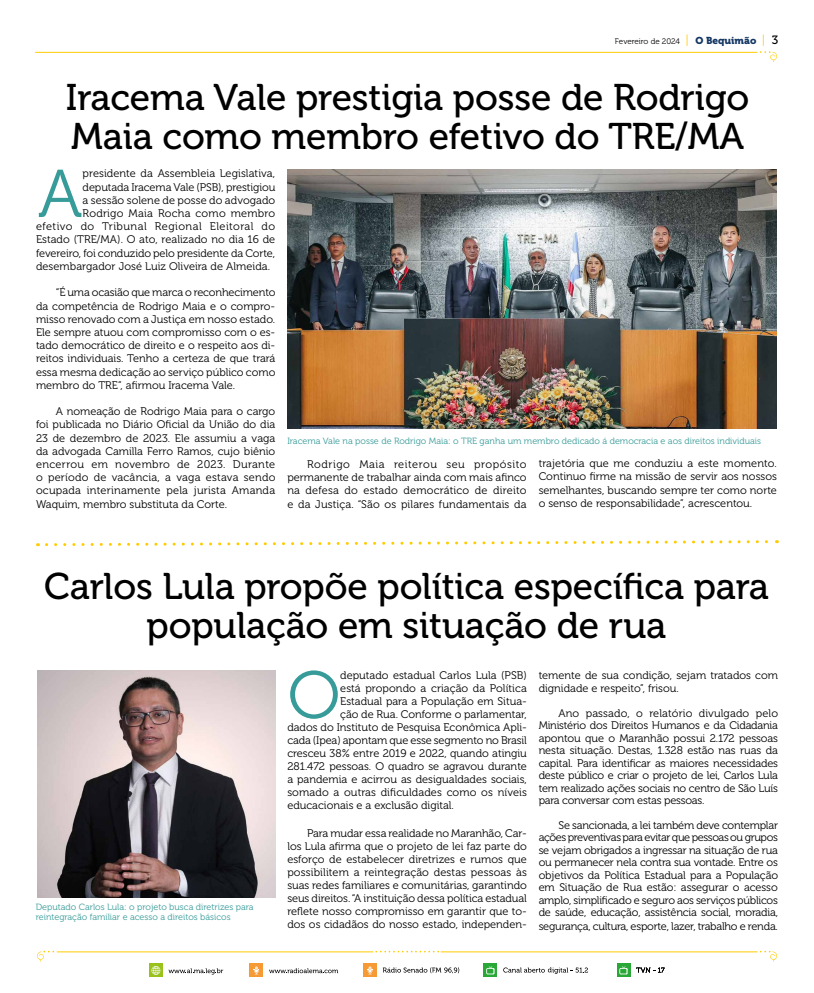
<style>
.page{position:relative;width:814px;height:993px;background:#fff}
.page>*{position:absolute;margin:0;border:0;box-sizing:border-box;transform-origin:0 0}
.t1{font:67.3px "Museo 300";color:#379b99}
.t2{font:66.5px "Museo 300";color:#379b99}
.t3{font:37px/39px "Museo 500";letter-spacing:-.005em;color:#000}
.t4{font:11px/13.2px "Museo 300";color:#000;text-align:justify}
.t5{font:11px "Museo 300";letter-spacing:.04em;color:#000}
.t6{font:11px "Museo 300";letter-spacing:.02em;color:#000}
.t7{font:9px/10px "Museo 300";color:#379b99}
.t8{font:8px "Museo 300";letter-spacing:-.005em;color:#000}
.s1{font-size:12px;color:#fc0}
.s2{font-family:"Museo 900";font-size:10px;color:#153763}
.s3{font-family:"Museo 500";font-size:12px}
</style>
<div class="page">
<hr style="left:57px;top:951px;width:316px;height:1px;background:#fc0">
<svg style="left:37px;top:950px;width:17px;height:11px"></svg>
<svg style="left:375px;top:950px;width:64px;height:2px"></svg>
<hr style="left:440px;top:951px;width:317px;height:1px;background:#fc0">
<svg style="left:759px;top:950px;width:18px;height:11px"></svg>
<hr style="left:35px;top:52px;width:722px;height:1px;background:#fc0">
<svg style="left:759px;top:51px;width:18px;height:11px"></svg>
<svg style="left:617px;top:963px;width:13px;height:13px"></svg>
<svg style="left:619px;top:965px;width:8px;height:9px"></svg>
<svg style="left:636px;top:967px;width:28px;height:5px"></svg>
<svg style="left:484px;top:963px;width:13px;height:13px"></svg>
<svg style="left:486px;top:965px;width:8px;height:9px"></svg>
<div style="left:363px;top:963px;width:13px;height:13px;background:#f59a34"></div>
<svg style="left:367px;top:966px;width:6px;height:8px"></svg>
<svg style="left:383px;top:967px;width:76px;height:5px"></svg>
<div style="left:250px;top:963px;width:13px;height:13px;background:#f59a34"></div>
<svg style="left:254px;top:966px;width:5px;height:8px"></svg>
<svg style="left:269px;top:968px;width:69px;height:5px"></svg>
<svg style="left:149px;top:963px;width:13px;height:13px"></svg>
<svg style="left:151px;top:965px;width:9px;height:9px"></svg>
<svg style="left:168px;top:968px;width:55px;height:6px"></svg>
<svg style="left:503px;top:967px;width:85px;height:6px"></svg>
<img style="left:287px;top:169px;width:490px;height:260px">
<svg style="left:38px;top:540px;width:739px;height:7px"></svg>
<img style="left:37px;top:670px;width:238px;height:226px">
<p class="t8" style="left:615px;top:37px;width:165px">Fevereiro de 2024 <span class="s1">|</span> <span class="s2">O Bequimão</span> <span class="s1">|</span> <span class="s3">3</span></p>
<h3 class="t3" style="left:66px;top:78px;width:685px">Iracema Vale prestigia posse de Rodrigo<br>Maia como membro efetivo do TRE/MA</h3>
<h1 class="t1" style="left:38px;top:157px;width:46px">A</h1>
<p class="t4" style="left:83px;top:167px;width:194px">presidente da Assembleia Legislativa,</p>
<p class="t4" style="left:83px;top:180px;width:194px">deputada Iracema Vale (PSB), prestigiou</p>
<p class="t4" style="left:83px;top:193px;width:194px">a sessão solene de posse do advogado</p>
<p class="t6" style="left:83px;top:207px;width:194px">Rodrigo Maia Rocha como membro</p>
<p class="t5" style="left:36px;top:220px;width:241px">efetivo do Tribunal Regional Eleitoral do</p>
<p class="t4" style="left:36px;top:233px;width:241px">Estado (TRE/MA). O ato, realizado no dia 16 de</p>
<p class="t4" style="left:36px;top:246px;width:241px">fevereiro, foi conduzido pelo presidente da Corte,</p>
<p class="t4" style="left:36px;top:259px;width:236px">desembargador José Luiz Oliveira de Almeida.</p>
<p class="t4" style="left:36px;top:286px;width:241px;text-indent:20px">“É uma ocasião que marca o reconhecimento da competência de Rodrigo Maia e o compro&shy;misso renovado com a Justiça em nosso estado.<br>Ele sempre atuou com compromisso com o es&shy;tado democrático de direito e o respeito aos di&shy;reitos individuais. Tenho a certeza de que trará essa mesma dedicação ao serviço público como membro do TRE”, afirmou Iracema Vale.</p>
<p class="t4" style="left:36px;top:405px;width:241px;text-indent:20px">A nomeação de Rodrigo Maia para o cargo foi publicada no Diário Oficial da União do dia 23 de dezembro de 2023. Ele assumiu a vaga da advogada Camilla Ferro Ramos, cujo biênio encerrou em novembro de 2023. Durante o período de vacância, a vaga estava sendo ocupada interinamente pela jurista Amanda Waquim, membro substituta da Corte.</p>
<p class="t7" style="left:287px;top:436px;width:475px">Iracema Vale na posse de Rodrigo Maia: o TRE ganha um membro dedicado á democracia e aos direitos individuais</p>
<p class="t4" style="left:287px;top:457px;width:241px;text-indent:20px">Rodrigo Maia reiterou seu propósito permanente de trabalhar ainda com mais afinco na defesa do estado democrático de direito e da Justiça. “São os pilares fundamentais da</p>
<p class="t4" style="left:538px;top:457px;width:240px">trajetória que me conduziu a este momento.<br>Continuo firme na missão de servir aos nossos semelhantes, buscando sempre ter como norte o senso de responsabilidade”, acrescentou.</p>
<h3 class="t3" style="left:44px;top:567px;width:726px;text-align:center">Carlos Lula propõe política específica para população em situação de rua</h3>
<p class="t7" style="left:36px;top:901px;width:219px">Deputado Carlos Lula: o projeto busca diretrizes para reintegração familiar e acesso a direitos básicos</p>
<h2 class="t2" style="left:287px;top:659px;width:54px">O</h2>
<p class="t4" style="left:340px;top:668px;width:188px">deputado estadual Carlos Lula (PSB)</p>
<p class="t4" style="left:340px;top:681px;width:188px">está propondo a criação da Política</p>
<p class="t4" style="left:340px;top:694px;width:188px">Estadual para a População em Situa-</p>
<p class="t4" style="left:340px;top:707px;width:188px">ção de Rua. Conforme o parlamentar,</p>
<p class="t4" style="left:287px;top:720px;width:241px">dados do Instituto de Pesquisa Econômica Apli-</p>
<p class="t4" style="left:287px;top:733px;width:241px">cada (Ipea) apontam que esse segmento no Brasil</p>
<p class="t4" style="left:287px;top:746px;width:241px">cresceu 38% entre 2019 e 2022, quando atingiu</p>
<p class="t4" style="left:287px;top:759px;width:241px">281.472 pessoas. O quadro se agravou durante</p>
<p class="t4" style="left:287px;top:772px;width:241px">a pandemia e acirrou as desigualdades sociais,</p>
<p class="t4" style="left:287px;top:785px;width:241px">somado a outras dificuldades como os níveis</p>
<p class="t4" style="left:287px;top:798px;width:168px">educacionais e a exclusão digital.</p>
<p class="t4" style="left:287px;top:827px;width:241px;text-indent:20px">Para mudar essa realidade no Maranhão, Car&shy;los Lula afirma que o projeto de lei faz parte do esforço de estabelecer diretrizes e rumos que possibilitem a reintegração destas pessoas às suas redes familiares e comunitárias, garantindo seus direitos. “A instituição dessa política estadual reflete nosso compromisso em garantir que to&shy;dos os cidadãos do nosso estado, independen-</p>
<p class="t4" style="left:538px;top:668px;width:241px">temente de sua condição, sejam tratados com dignidade e respeito”, frisou.</p>
<p class="t4" style="left:538px;top:706px;width:241px;line-height:12.5px;text-indent:20px">Ano passado, o relatório divulgado pelo Ministério dos Direitos Humanos e da Cidadania apontou que o Maranhão possui 2.172 pessoas nesta situação. Destas, 1.328 estão nas ruas da capital. Para identificar as maiores necessidades deste público e criar o projeto de lei, Carlos Lula tem realizado ações sociais no centro de São Luís para conversar com estas pessoas.</p>
<p class="t4" style="left:538px;top:818px;width:241px;line-height:12.6px;text-indent:20px">Se sancionada, a lei também deve contemplar ações preventivas para evitar que pessoas ou grupos se vejam obrigados a ingressar na situação de rua ou permanecer nela contra sua vontade. Entre os objetivos da Política Estadual para a População em Situação de Rua estão: assegurar o acesso amplo, simplificado e seguro aos serviços públicos de saúde, educação, assistência social, moradia, segurança, cultura, esporte, lazer, trabalho e renda.</p>
</div>
